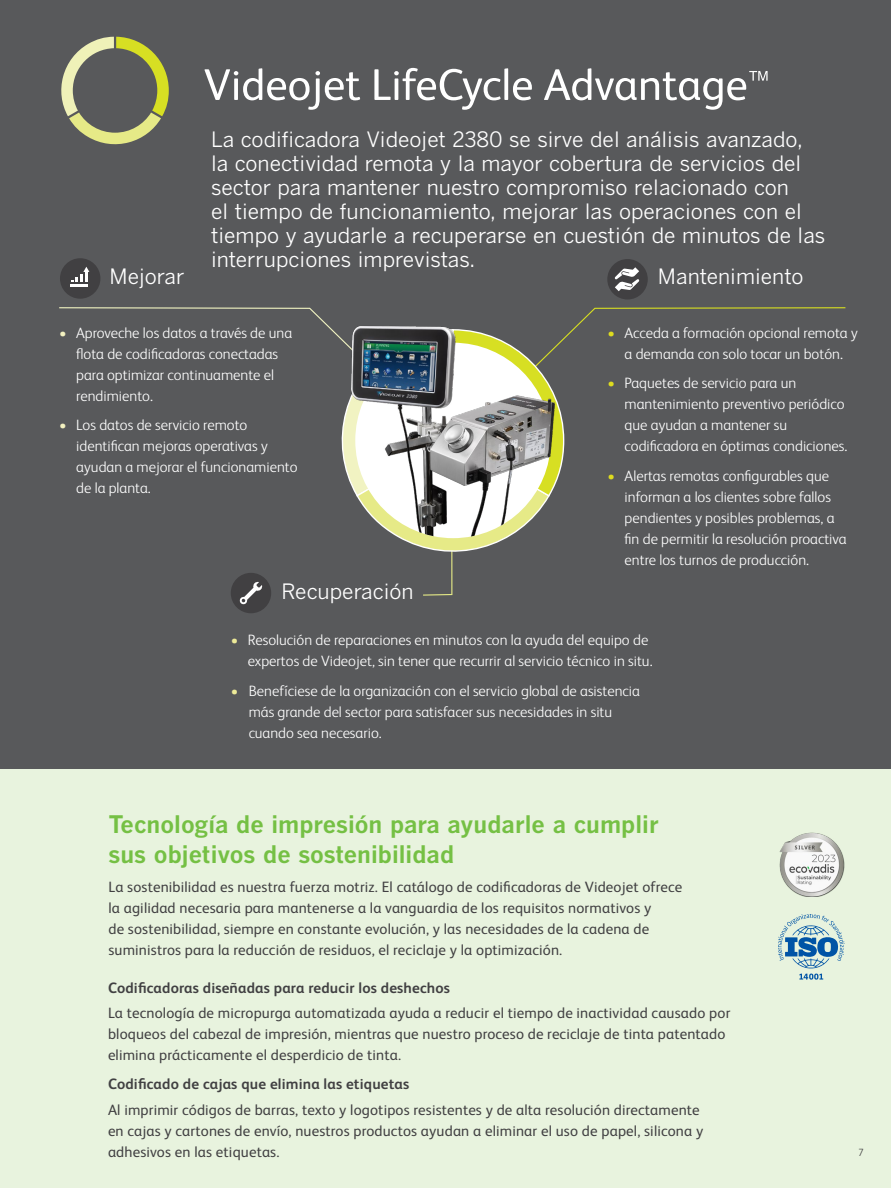
<style>
.page{position:relative;width:891px;height:1188px;background:#fff}
.page>*{position:absolute;margin:0;border:0;box-sizing:border-box;transform-origin:0 0}
.t1{font:700 24px/30px "Benton Gothic";color:#75c044}
.t2{font:21px/24px "Benton Gothic";color:#fff}
.t3{font:300 15px/21px "FS Albert Pro";color:#fff}
.t4{font:15px/21px "FS Albert Pro";letter-spacing:.01em;color:#414042}
.t5{font:700 15px "FS Albert Pro";letter-spacing:.01em;color:#414042}
.t6{font:300 10.5px "FS Albert Pro";color:#414042}
.s1{color:#f3f1c0}
.s2{color:#dedc1f}
.s3{color:#edea98}
</style>
<div class="page">
<hr style="left:0;top:0;width:1px;height:399px;background:#414042">
<div style="left:1px;top:0;width:890px;height:1188px;background:#58595b"></div>
<div style="left:0;top:770px;width:891px;height:418px;background:#e8f3de"></div>
<svg style="left:61px;top:37px;width:108px;height:107px"></svg>
<svg style="left:204px;top:68px;width:156px;height:42px"></svg>
<svg style="left:374px;top:68px;width:158px;height:42px"></svg>
<svg style="left:544px;top:68px;width:224px;height:42px"></svg>
<div style="left:60px;top:258px;width:40px;height:41px;background:#414042;border-radius:50%"></div>
<hr style="left:71px;top:284px;width:17px;height:3px;background:#fff">
<svg style="left:71px;top:267px;width:18px;height:15px"></svg>
<div style="left:607px;top:259px;width:41px;height:41px;background:#414042;border-radius:50%"></div>
<svg style="left:615px;top:267px;width:24px;height:24px"></svg>
<div style="left:231px;top:573px;width:40px;height:40px;background:#414042;border-radius:50%"></div>
<img style="left:779px;top:832px;width:66px;height:65px">
<svg style="left:778px;top:915px;width:67px;height:65px"></svg>
<svg style="left:59px;top:307px;width:787px;height:298px"></svg>
<img style="left:330px;top:307px;width:233px;height:232px">
<p class="t2" style="left:211px;top:128px;width:616px">La codificadora Videojet 2380 se sirve del análisis avanzado,<br>la conectividad remota y la mayor cobertura de servicios del sector para mantener nuestro compromiso relacionado con<br>el tiempo de funcionamiento, mejorar las operaciones con el tiempo y ayudarle a recuperarse en cuestión de minutos de las interrupciones imprevistas.</p>
<h2 class="t2" style="left:110px;top:265px;width:76px">Mejorar</h2>
<h2 class="t2" style="left:658px;top:265px;width:147px">Mantenimiento</h2>
<p class="t3" style="left:76px;top:321px;width:217px;text-indent:-17px"><span class="s1">•</span> Aproveche los datos a través de una flota de codificadoras conectadas para optimizar continuamente el rendimiento.</p>
<p class="t3" style="left:76px;top:414px;width:223px;text-indent:-17px"><span class="s1">•</span> Los datos de servicio remoto identifican mejoras operativas y ayudan a mejorar el funcionamiento de la planta.</p>
<h2 class="t2" style="left:281px;top:580px;width:134px">Recuperación</h2>
<p class="t3" style="left:608px;top:321px;width:252px;text-align:center"><span class="s2">•</span> Acceda a formación opcional remota y a demanda con solo tocar un botón.</p>
<p class="t3" style="left:625px;top:372px;width:224px;text-indent:-17px"><span class="s2">•</span> Paquetes de servicio para un mantenimiento preventivo periódico que ayudan a mantener su codificadora en óptimas condiciones.</p>
<p class="t3" style="left:625px;top:464px;width:223px;text-indent:-17px"><span class="s2">•</span> Alertas remotas configurables que informan a los clientes sobre fallos pendientes y posibles problemas, a fin de permitir la resolución proactiva entre los turnos de producción.</p>
<p class="t3" style="left:231px;top:629px;width:423px;text-align:right"><span class="s3">•</span> Resolución de reparaciones en minutos con la ayuda del equipo de expertos de Videojet, sin tener que recurrir al servicio técnico in situ.</p>
<p class="t3" style="left:249px;top:679px;width:393px;text-indent:-18px"><span class="s3">•</span> Benefíciese de la organización con el servicio global de asistencia más grande del sector para satisfacer sus necesidades in situ cuando sea necesario.</p>
<h1 class="t1" style="left:108px;top:810px;width:552px">Tecnología de impresión para ayudarle a cumplir sus objetivos de sostenibilidad</h1>
<p class="t4" style="left:108px;top:875px;width:576px">La sostenibilidad es nuestra fuerza motriz. El catálogo de codificadoras de Videojet ofrece la agilidad necesaria para mantenerse a la vanguardia de los requisitos normativos y<br>de sostenibilidad, siempre en constante evolución, y las necesidades de la cadena de suministros para la reducción de residuos, el reciclaje y la optimización.</p>
<p class="t5" style="left:108px;top:977px;width:344px">Codificadoras diseñadas para reducir los deshechos</p>
<p class="t4" style="left:108px;top:1001px;width:624px">La tecnología de micropurga automatizada ayuda a reducir el tiempo de inactividad causado por bloqueos del cabezal de impresión, mientras que nuestro proceso de reciclaje de tinta patentado elimina prácticamente el desperdicio de tinta.</p>
<p class="t5" style="left:108px;top:1074px;width:303px">Codificado de cajas que elimina las etiquetas</p>
<p class="t4" style="left:108px;top:1098px;width:597px">Al imprimir códigos de barras, texto y logotipos resistentes y de alta resolución directamente en cajas y cartones de envío, nuestros productos ayudan a eliminar el uso de papel, silicona y adhesivos en las etiquetas.</p>
<p class="t6" style="left:858px;top:1145px;width:7px">7</p>
</div>
